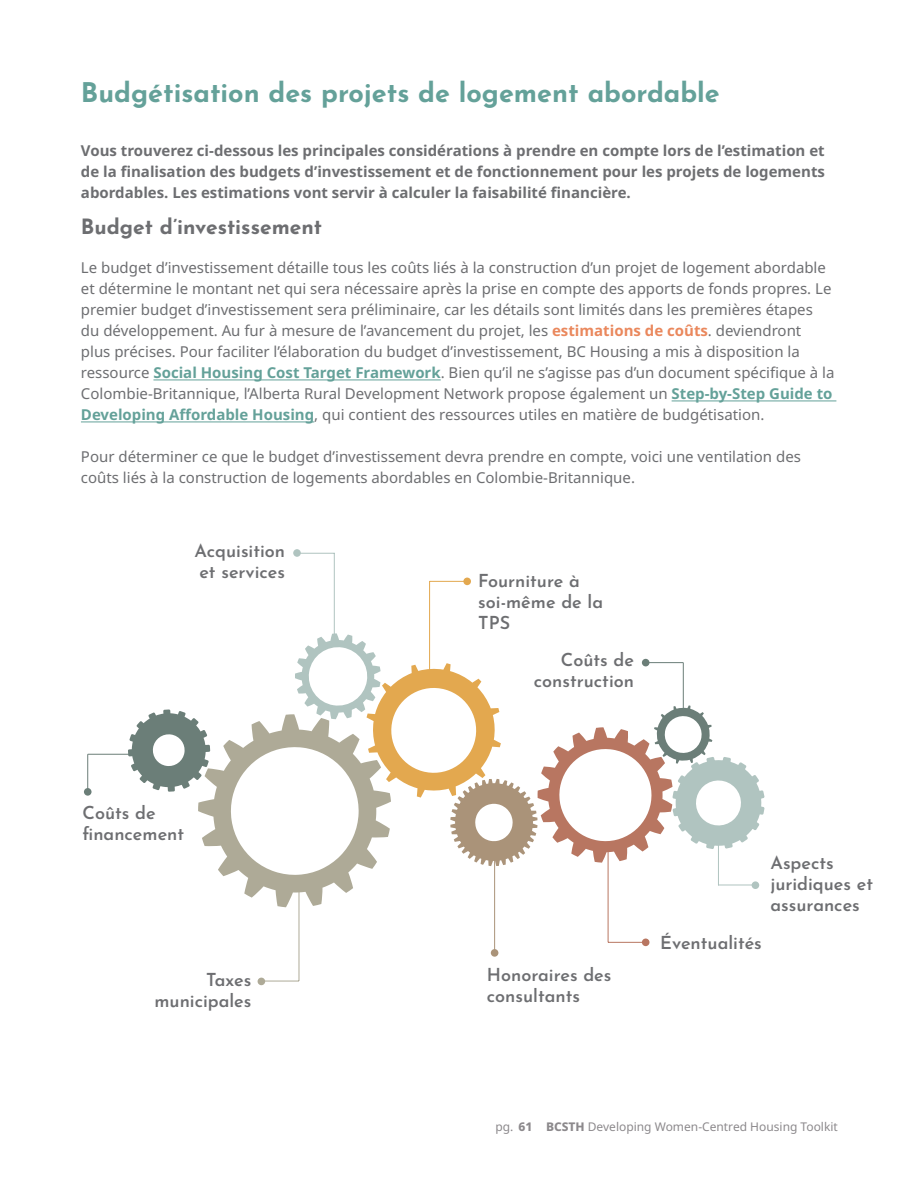
<style>
.page{position:relative;width:918px;height:1188px;background:#fff}
.page>*{position:absolute;margin:0;border:0;box-sizing:border-box;transform-origin:0 0}
.t1{font:700 27px "Josefin Sans";color:#64a199}
.t2{font:700 21px "Josefin Sans";color:#6d6e71}
.t3{font:600 18px/21px "Josefin Sans";color:#6d6e71}
.t4{font:15px/21px "Noto Sans";color:#6d6e71}
.t5{font:700 15px/21px "Noto Sans";color:#6d6e71;text-align:justify}
.t6{font:12px "Noto Sans";color:#8c898c}
.s1{font-weight:700;color:#ea885d}
.s2{font-weight:700;color:#64a199}
.s3{font-weight:800}
</style>
<div class="page">
<hr style="left:153px;top:380px;width:288px;height:1px;background:#64a199">
<hr style="left:672px;top:401px;width:164px;height:1px;background:#64a199">
<hr style="left:81px;top:422px;width:233px;height:1px;background:#64a199">
<div style="left:293px;top:549px;width:8px;height:8px;background:#b0c4c0;border-radius:50%"></div>
<hr style="left:608px;top:847px;width:1px;height:95px;background:#b87661">
<hr style="left:608px;top:942px;width:38px;height:1px;background:#b87661">
<div style="left:642px;top:939px;width:7px;height:7px;background:#b87661;border-radius:50%"></div>
<hr style="left:494px;top:858px;width:1px;height:95px;background:#aa9379">
<div style="left:491px;top:949px;width:7px;height:8px;background:#aa9379;border-radius:50%"></div>
<hr style="left:429px;top:581px;width:1px;height:95px;background:#e3a84f">
<hr style="left:430px;top:581px;width:37px;height:1px;background:#e3a84f">
<div style="left:463px;top:578px;width:8px;height:7px;background:#e3a84f;border-radius:50%"></div>
<svg style="left:128px;top:633px;width:637px;height:274px"></svg>
<hr style="left:334px;top:553px;width:1px;height:90px;background:#b0c4c0">
<hr style="left:297px;top:553px;width:37px;height:1px;background:#b0c4c0">
<hr style="left:683px;top:663px;width:1px;height:50px;background:#6b7e78">
<hr style="left:299px;top:886px;width:1px;height:95px;background:#aeaa97">
<hr style="left:261px;top:981px;width:38px;height:1px;background:#aeaa97">
<hr style="left:87px;top:754px;width:1px;height:38px;background:#6b7e78">
<hr style="left:88px;top:754px;width:56px;height:1px;background:#6b7e78">
<hr style="left:718px;top:840px;width:1px;height:45px;background:#b0c4c0">
<hr style="left:718px;top:885px;width:38px;height:1px;background:#b0c4c0">
<div style="left:84px;top:788px;width:8px;height:8px;background:#6b7e78;border-radius:50%"></div>
<div style="left:258px;top:978px;width:7px;height:7px;background:#aeaa97;border-radius:50%"></div>
<div style="left:752px;top:881px;width:7px;height:8px;background:#b0c4c0;border-radius:50%"></div>
<h1 class="t1" style="left:81px;top:68px;width:640px">Budgétisation des projets de logement abordable</h1>
<p class="t5" style="left:81px;top:141px;width:746px">Vous trouverez ci-dessous les principales considérations à prendre en compte lors de l’estimation et de la finalisation des budgets d’investissement et de fonctionnement pour les projets de logements abordables. Les estimations vont servir à calculer la faisabilité financière.</p>
<h2 class="t2" style="left:81px;top:208px;width:243px">Budget d’investissement</h2>
<p class="t4" style="left:81px;top:258px;width:755px">Le budget d’investissement détaille tous les coûts liés à la construction d’un projet de logement abordable et détermine le montant net qui sera nécessaire après la prise en compte des apports de fonds propres. Le premier budget d’investissement sera préliminaire, car les détails sont limités dans les premières étapes du développement. Au fur à mesure de l’avancement du projet, les <span class="s1">estimations de coûts</span>. deviendront plus précises. Pour faciliter l’élaboration du budget d’investissement, BC Housing a mis à disposition la ressource <span class="s2">Social Housing Cost Target Framework</span>. Bien qu’il ne s’agisse pas d’un document spécifique à la Colombie-Britannique, l’Alberta Rural Development Network propose également un <span class="s2">Step-by-Step Guide to Developing Affordable Housing</span>, qui contient des ressources utiles en matière de budgétisation.</p>
<p class="t4" style="left:81px;top:447px;width:722px">Pour déterminer ce que le budget d’investissement devra prendre en compte, voici une ventilation des coûts liés à la construction de logements abordables en Colombie-Britannique.</p>
<p class="t3" style="left:195px;top:538px;width:92px">Acquisition et services</p>
<p class="t3" style="left:83px;top:799px;width:103px">Coûts de financement</p>
<p class="t3" style="left:154px;top:966px;width:99px;text-align:right">Taxes municipales</p>
<p class="t3" style="left:478px;top:568px;width:126px">Fourniture à soi-même de la<br>TPS</p>
<p class="t3" style="left:534px;top:647px;width:102px;text-align:right">Coûts de construction</p>
<p class="t3" style="left:487px;top:962px;width:126px">Honoraires des consultants</p>
<p class="t3" style="left:660px;top:930px;width:103px">Éventualités</p>
<p class="t3" style="left:770px;top:850px;width:104px">Aspects juridiques et assurances</p>
<p class="t6" style="left:496px;top:1120px;width:344px">pg. <span class="s3">61 BCSTH</span> Developing Women-Centred Housing Toolkit</p>
</div>
